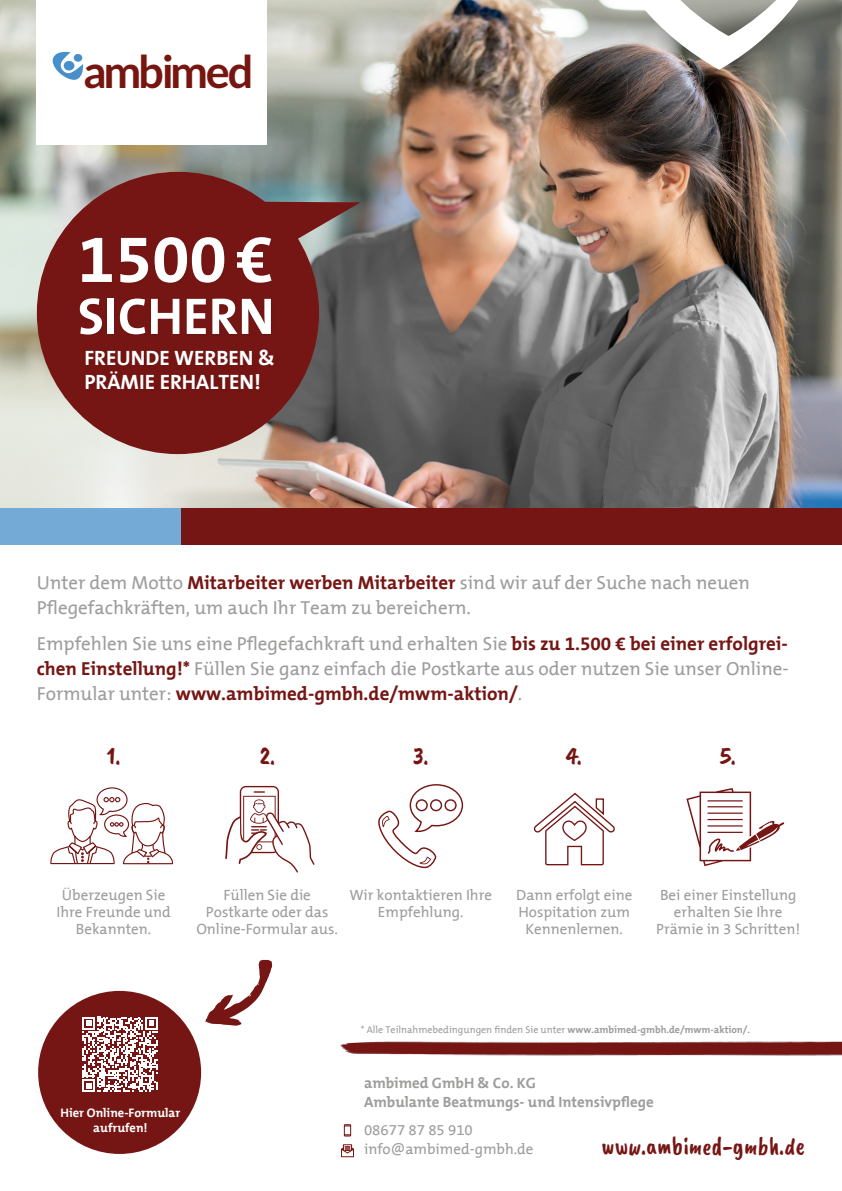
<style>
.page{position:relative;width:842px;height:1191px;background:#fff}
.page>*{position:absolute;margin:0;border:0;box-sizing:border-box;transform-origin:0 0}
.t1{font:700 67.7px "The Mix B7";color:#fff}
.t2{font:700 52px "The Mix B7";color:#fff}
.t3{font:700 45px "Lato";letter-spacing:-.06em;color:#771611}
.t4{font:25.2px "Caveat Brush";color:#761614}
.t5{font:25px "Caveat Brush";color:#761614}
.t6{font:700 21px/24.2px "The Mix B7";color:#fff}
.t7{font:19px/25px "The Mix B5 Plain";color:#9d9d9c}
.t8{font:700 19px "The Mix B7";color:#761614}
.t9{font:15px/17px "The Mix B5 Plain";color:#9d9d9c;text-align:center}
.t10{font:700 15px/18.9px "The Mix B7";color:#9d9d9c}
.t11{font:700 12.5px/14.7px "The Mix B7";color:#fff;text-align:center}
.t12{font:10px "The Mix B5 Plain";color:#9d9d9c}
.s1{font-family:"The Mix B7";font-weight:700;color:#761614}
.s2{font-family:"The Mix B5 Plain";font-weight:400;color:#9d9d9c}
.s3{font-family:"The Mix B7";font-weight:700}
</style>
<div class="page">
<div style="left:0;top:507px;width:659px;height:37px;background:#74abd6"></div>
<div style="left:182px;top:507px;width:660px;height:37px;background:#761614"></div>
<img style="left:0;top:0;width:842px;height:507px">
<svg style="left:630px;top:0;width:175px;height:70px"></svg>
<div style="left:37px;top:0;width:230px;height:145px;background:#fff"></div>
<svg style="left:53px;top:51px;width:30px;height:29px"></svg>
<div style="left:74px;top:54px;width:9px;height:8px;background:#4890c9;border-radius:50%"></div>
<svg style="left:344px;top:1124px;width:7px;height:12px"></svg>
<svg style="left:341px;top:1144px;width:13px;height:13px"></svg>
<svg style="left:50px;top:787px;width:124px;height:78px"></svg>
<svg style="left:686px;top:788px;width:98px;height:78px"></svg>
<svg style="left:225px;top:786px;width:90px;height:86px"></svg>
<svg style="left:378px;top:784px;width:86px;height:85px"></svg>
<svg style="left:533px;top:792px;width:82px;height:74px"></svg>
<div style="left:38px;top:991px;width:163px;height:163px;background:#761614;border-radius:50%"></div>
<svg style="left:83px;top:1016px;width:75px;height:76px"></svg>
<svg style="left:205px;top:959px;width:67px;height:66px"></svg>
<img style="left:340px;top:1041px;width:502px;height:15px">
<div style="left:37px;top:172px;width:282px;height:282px;background:#761614;border-radius:50%"></div>
<svg style="left:266px;top:202px;width:95px;height:43px"></svg>
<div style="left:78px;top:235px;width:197px;height:103px;background:#741513"></div>
<h3 class="t3" style="left:83px;top:46px;width:172px">ambimed</h3>
<h1 class="t1" style="left:78px;top:223px;width:197px">1500 €</h1>
<h2 class="t2" style="left:78px;top:289px;width:198px">SICHERN</h2>
<p class="t6" style="left:84px;top:347px;width:192px">FREUNDE WERBEN &amp;<br>PRÄMIE ERHALTEN!</p>
<p class="t7" style="left:37px;top:570px;width:715px">Unter dem Motto <span class="s1">Mitarbeiter werben Mitarbeiter</span> sind wir auf der Suche nach neuen<br>Pflegefachkräften, um auch Ihr Team zu bereichern.</p>
<p class="t7" style="left:37px;top:632px;width:753px">Empfehlen Sie uns eine Pflegefachkraft und erhalten Sie <span class="s1">bis zu 1.500 € bei einer erfolgrei&shy;chen Einstellung!*</span> Füllen Sie ganz einfach die Postkarte aus oder nutzen Sie unser Online-</p>
<p class="t8" style="left:37px;top:683px;width:487px"><span class="s2">Formular unter:</span> www.ambimed-gmbh.de/mwm-aktion/<span class="s2">.</span></p>
<h3 class="t5" style="left:107px;top:741px;width:15px">1.</h3>
<h3 class="t5" style="left:260px;top:741px;width:17px">2.</h3>
<h3 class="t5" style="left:413px;top:741px;width:17px">3.</h3>
<h3 class="t5" style="left:566px;top:741px;width:17px">4.</h3>
<h3 class="t5" style="left:720px;top:741px;width:17px">5.</h3>
<p class="t9" style="left:56px;top:887px;width:116px">Überzeugen Sie<br>Ihre Freunde und<br>Bekannten.</p>
<p class="t9" style="left:196px;top:886px;width:143px">Füllen Sie die<br>Postkarte oder das<br>Online-Formular aus.</p>
<p class="t9" style="left:349px;top:886px;width:144px">Wir kontaktieren Ihre<br>Empfehlung.</p>
<p class="t9" style="left:516px;top:886px;width:118px">Dann erfolgt eine<br>Hospitation zum<br>Kennenlernen.</p>
<p class="t9" style="left:656px;top:886px;width:146px">Bei einer Einstellung erhalten Sie Ihre<br>Prämie in 3 Schritten!</p>
<p class="t11" style="left:61px;top:1105px;width:121px">Hier Online-Formular aufrufen!</p>
<p class="t12" style="left:361px;top:1024px;width:391px">* Alle Teilnahmebedingungen finden Sie unter <span class="s3">www.ambimed-gmbh.de/mwm-aktion/.</span></p>
<p class="t10" style="left:364px;top:1074px;width:291px">ambimed GmbH &amp; Co. KG<br>Ambulante Beatmungs- und Intensivpflege</p>
<p class="t9" style="left:364px;top:1121px;width:171px;line-height:18.9px;text-align:left">08677 87 85 910 info@ambimed-gmbh.de</p>
<h3 class="t4" style="left:601px;top:1130px;width:205px">www.ambimed-gmbh.de</h3>
</div>
